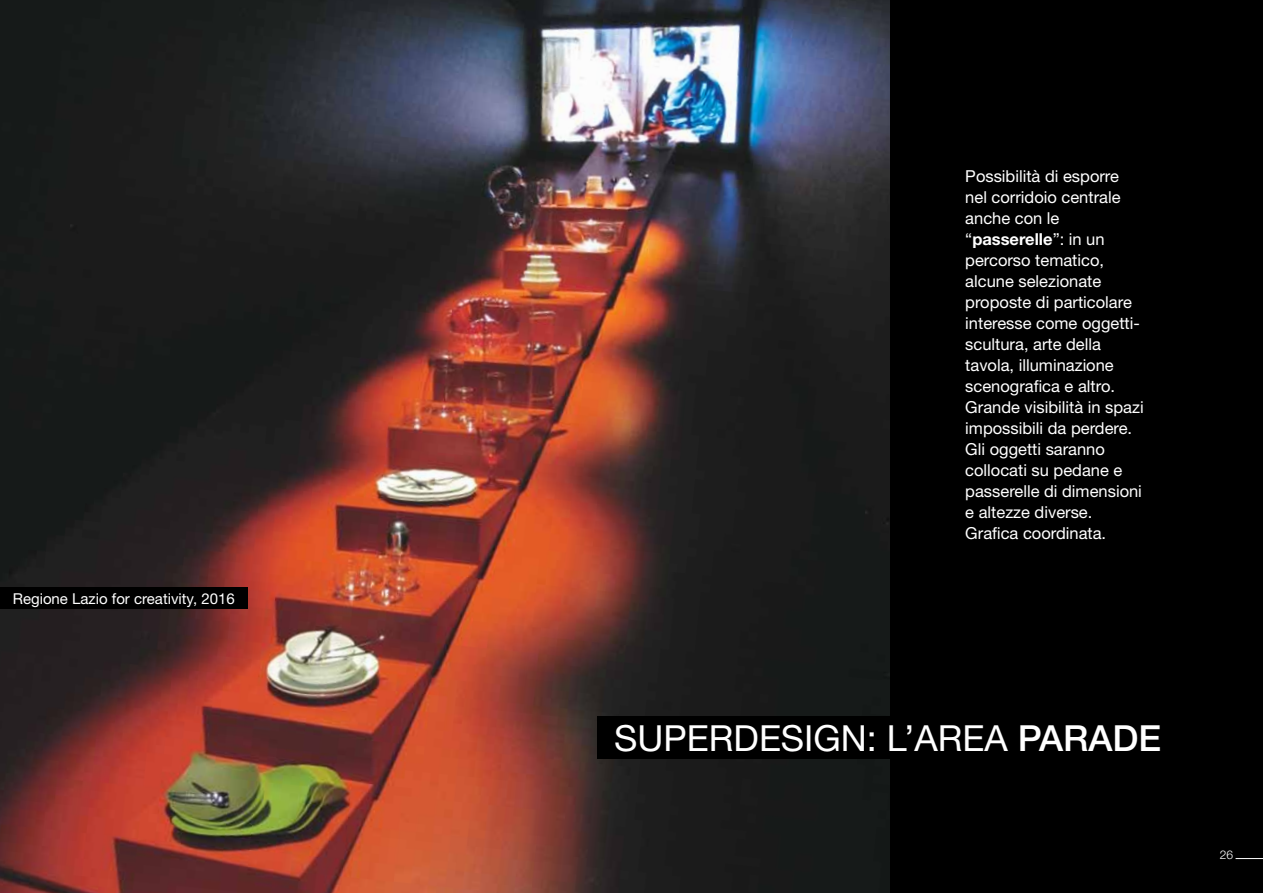
<style>
.page{position:relative;width:1263px;height:893px;background:#fff}
.page>*{position:absolute;margin:0;border:0;box-sizing:border-box;transform-origin:0 0}
.t1{font:36px "Helvetica Neue LT Std";color:#fff}
.t2{font:16.5px/21px "Helvetica Neue LT Std";color:#fff}
.t3{font:15px "Helvetica Neue LT Std";color:#fff}
.t4{font:300 12px "Helvetica Neue LT Std";color:#fff}
.s1{font-weight:700}
.s2{font-weight:500}
</style>
<div class="page">
<img style="left:0;top:0;width:890px;height:893px">
<div style="left:890px;top:0;width:373px;height:893px;background:#000"></div>
<div style="left:597px;top:716px;width:581px;height:43px;background:#000"></div>
<div style="left:0;top:588px;width:248px;height:21px;background:#000"></div>
<svg style="left:1235px;top:858px;width:28px;height:1px"></svg>
<p class="t3" style="left:13px;top:590px;width:223px">Regione Lazio for creativity, 2016</p>
<p class="t2" style="left:965px;top:165px;width:180px">Possibilità di esporre nel corridoio centrale anche con le “<span class="s1">passerelle</span>”: in un percorso tematico, alcune selezionate proposte di particolare interesse come oggetti&shy;scultura, arte della tavola, illuminazione scenografica e altro.<br>Grande visibilità in spazi impossibili da perdere.<br>Gli oggetti saranno collocati su pedane e passerelle di dimensioni e altezze diverse.<br>Grafica coordinata.</p>
<h1 class="t1" style="left:614px;top:716px;width:548px">SUPERDESIGN: L’AREA <span class="s2">PARADE</span></h1>
<p class="t4" style="left:1220px;top:847px;width:15px">26</p>
</div>
